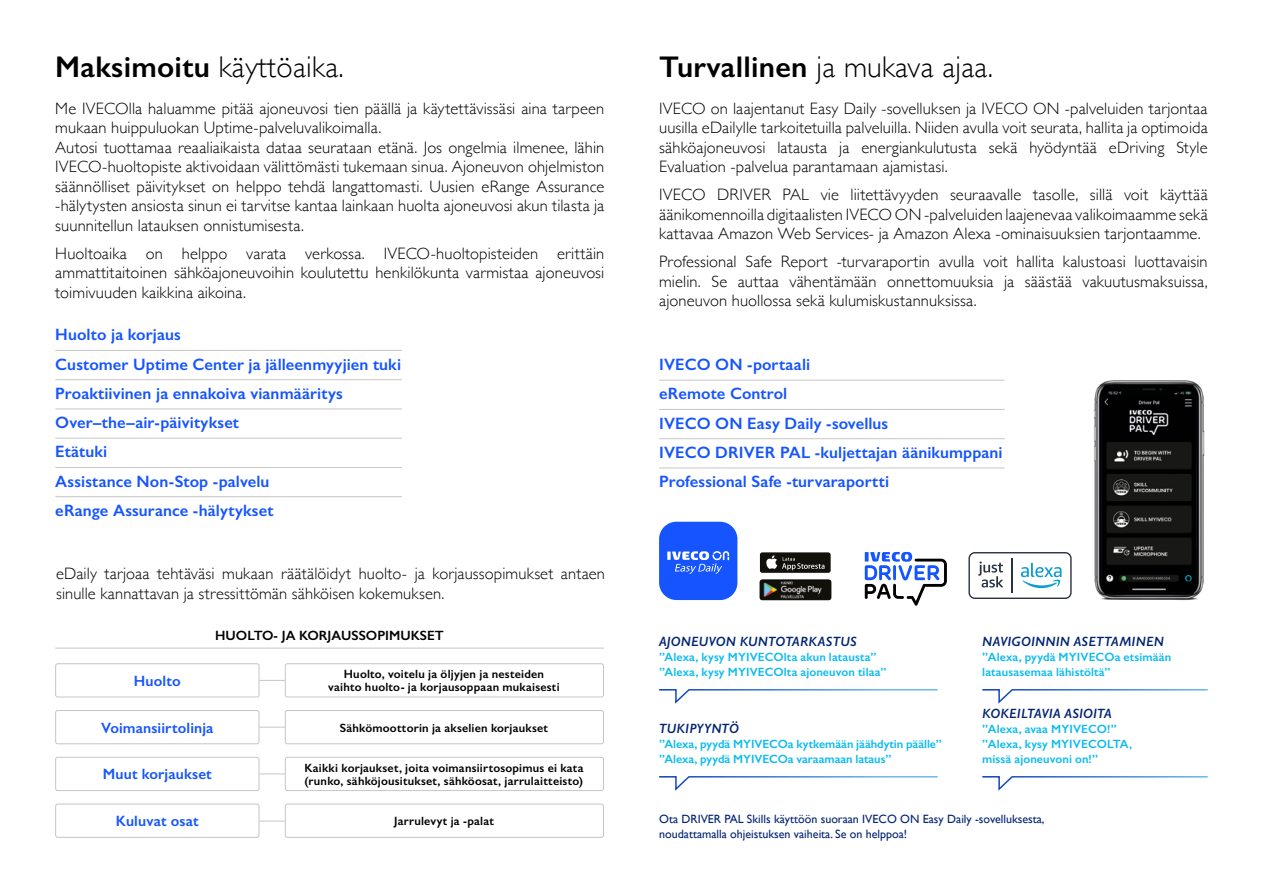
<style>
.page{position:relative;width:1263px;height:893px;background:#fff}
.page>*{position:absolute;margin:0;border:0;box-sizing:border-box;transform-origin:0 0}
.t1{font:300 30px "Gill Sans";letter-spacing:.01em;color:#000}
.t2{font:300 16.5px/19.5px "Gill Sans";letter-spacing:.01em;color:#000;text-align:justify}
.t3{font:600 16.5px/29.2px "Gill Sans";letter-spacing:.005em;color:#1554ff}
.t4{font:600 15px "Gill Sans";letter-spacing:.01em;color:#1554ff}
.t5{font:italic 600 13.5px "Gill Sans";letter-spacing:.01em;color:#002373}
.t6{font:600 13.5px "Gill Sans";color:#000}
.t7{font:600 12px/15px "Gill Sans";letter-spacing:.005em;color:#0bbbef}
.t8{font:600 12px/13.5px "Gill Sans";letter-spacing:.02em;color:#000;text-align:center}
.t9{font:12px/15px "Gill Sans";color:#002373}
.s1{font-weight:600}
</style>
<div class="page">
<hr style="left:55px;top:350px;width:347px;height:1px;background:#c6c6c6">
<hr style="left:55px;top:379px;width:347px;height:1px;background:#c6c6c6">
<hr style="left:55px;top:409px;width:347px;height:1px;background:#c6c6c6">
<hr style="left:55px;top:438px;width:347px;height:1px;background:#c6c6c6">
<hr style="left:55px;top:467px;width:347px;height:1px;background:#c6c6c6">
<hr style="left:55px;top:496px;width:347px;height:1px;background:#c6c6c6">
<hr style="left:659px;top:380px;width:346px;height:1px;background:#c6c6c6">
<hr style="left:659px;top:409px;width:346px;height:1px;background:#c6c6c6">
<hr style="left:659px;top:438px;width:346px;height:1px;background:#c6c6c6">
<hr style="left:659px;top:468px;width:346px;height:1px;background:#c6c6c6">
<svg style="left:259px;top:680px;width:26px;height:1px"></svg>
<svg style="left:259px;top:727px;width:26px;height:1px"></svg>
<svg style="left:259px;top:773px;width:26px;height:1px"></svg>
<svg style="left:259px;top:821px;width:26px;height:1px"></svg>
<div style="left:55px;top:663px;width:204px;height:34px;border:1px solid #c6c6c6;border-radius:2px"></div>
<div style="left:55px;top:710px;width:204px;height:34px;border:1px solid #c6c6c6;border-radius:2px"></div>
<div style="left:55px;top:757px;width:204px;height:34px;border:1px solid #c6c6c6;border-radius:2px"></div>
<div style="left:55px;top:804px;width:204px;height:34px;border:1px solid #c6c6c6;border-radius:2px"></div>
<div style="left:285px;top:663px;width:319px;height:34px;border:1px solid #c6c6c6;border-radius:2px"></div>
<div style="left:285px;top:710px;width:319px;height:34px;border:1px solid #c6c6c6;border-radius:2px"></div>
<div style="left:285px;top:757px;width:319px;height:34px;border:1px solid #c6c6c6;border-radius:2px"></div>
<div style="left:285px;top:804px;width:319px;height:34px;border:1px solid #c6c6c6;border-radius:2px"></div>
<hr style="left:55px;top:648px;width:549px;height:1px;background:#c6c6c6">
<div style="left:659px;top:522px;width:78px;height:78px;background:#1554ff;border-radius:17px"></div>
<svg style="left:667px;top:551px;width:62px;height:23px"></svg>
<svg style="left:865px;top:552px;width:82px;height:54px"></svg>
<svg style="left:968px;top:552px;width:104px;height:47px"></svg>
<svg style="left:659px;top:689px;width:279px;height:15px"></svg>
<svg style="left:982px;top:689px;width:226px;height:15px"></svg>
<svg style="left:659px;top:776px;width:279px;height:15px"></svg>
<svg style="left:982px;top:776px;width:226px;height:15px"></svg>
<img style="left:1093px;top:380px;width:112px;height:220px">
<img style="left:759px;top:579px;width:72px;height:21px">
<svg style="left:759px;top:552px;width:72px;height:21px;background:#3b3935"></svg>
<h1 class="t1" style="left:55px;top:44px;width:290px"><span class="s1">Maksimoitu</span> käyttöaika.</h1>
<p class="t2" style="left:55px;top:98px;width:551px;text-align:left">Me IVECOlla haluamme pitää ajoneuvosi tien päällä ja käytettävissäsi aina tarpeen mukaan huippuluokan Uptime-palveluvalikoimalla.<br>Autosi tuottamaa reaaliaikaista dataa seurataan etänä. Jos ongelmia ilmenee, lähin IVECO-huoltopiste aktivoidaan välittömästi tukemaan sinua. Ajoneuvon ohjelmiston säännölliset päivitykset on helppo tehdä langattomasti. Uusien eRange Assurance -hälytysten ansiosta sinun ei tarvitse kantaa lainkaan huolta ajoneuvosi akun tilasta ja suunnitellun latauksen onnistumisesta.</p>
<p class="t2" style="left:55px;top:243px;width:550px">Huoltoaika on helppo varata verkossa. IVECO-huoltopisteiden erittäin ammattitaitoinen sähköajoneuvoihin koulutettu henkilökunta varmistaa ajoneuvosi toimivuuden kaikkina aikoina.</p>
<p class="t3" style="left:55px;top:320px;width:347px">Huolto ja korjaus<br>Customer Uptime Center ja jälleenmyyjien tuki<br>Proaktiivinen ja ennakoiva vianmääritys<br>Over–the–air-päivitykset<br>Etätuki<br>Assistance Non-Stop -palvelu<br>eRange Assurance -hälytykset</p>
<p class="t2" style="left:56px;top:563px;width:550px">eDaily tarjoaa tehtäväsi mukaan räätälöidyt huolto- ja korjaussopimukset antaen sinulle kannattavan ja stressittömän sähköisen kokemuksen.</p>
<p class="t6" style="left:215px;top:627px;width:230px">HUOLTO- JA KORJAUSSOPIMUKSET</p>
<p class="t4" style="left:134px;top:672px;width:48px">Huolto</p>
<p class="t4" style="left:101px;top:718px;width:114px">Voimansiirtolinja</p>
<p class="t4" style="left:103px;top:765px;width:111px">Muut korjaukset</p>
<p class="t4" style="left:116px;top:812px;width:84px">Kuluvat osat</p>
<p class="t8" style="left:328px;top:667px;width:233px">Huolto, voitelu ja öljyjen ja nesteiden vaihto huolto- ja korjausoppaan mukaisesti</p>
<p class="t8" style="left:340px;top:721px;width:210px">Sähkömoottorin ja akselien korjaukset</p>
<p class="t8" style="left:304px;top:761px;width:281px;text-align:left">Kaikki korjaukset, joita voimansiirtosopimus ei kata (runko, sähköjousitukset, sähköosat, jarrulaitteisto)</p>
<p class="t8" style="left:394px;top:814px;width:101px">Jarrulevyt ja -palat</p>
<h1 class="t1" style="left:659px;top:44px;width:335px"><span class="s1">Turvallinen</span> ja mukava ajaa.</h1>
<p class="t2" style="left:659px;top:98px;width:550px">IVECO on laajentanut Easy Daily -sovelluksen ja IVECO ON -palveluiden tarjontaa uusilla eDailylle tarkoitetuilla palveluilla. Niiden avulla voit seurata, hallita ja optimoida sähköajoneuvosi latausta ja energiankulutusta sekä hyödyntää eDriving Style Evaluation -palvelua parantamaan ajamistasi.</p>
<p class="t2" style="left:659px;top:184px;width:550px">IVECO DRIVER PAL vie liitettävyyden seuraavalle tasolle, sillä voit käyttää äänikomennoilla digitaalisten IVECO ON -palveluiden laajenevaa valikoimaamme sekä kattavaa Amazon Web Services- ja Amazon Alexa -ominaisuuksien tarjontaamme.</p>
<p class="t2" style="left:659px;top:251px;width:550px">Professional Safe Report -turvaraportin avulla voit hallita kalustoasi luottavaisin mielin. Se auttaa vähentämään onnettomuuksia ja säästää vakuutusmaksuissa, ajoneuvon huollossa sekä kulumiskustannuksissa.</p>
<p class="t3" style="left:659px;top:350px;width:345px">IVECO ON -portaali<br>eRemote Control<br>IVECO ON Easy Daily -sovellus<br>IVECO DRIVER PAL -kuljettajan äänikumppani<br>Professional Safe -turvaraportti</p>
<p class="t5" style="left:659px;top:633px;width:199px">AJONEUVON KUNTOTARKASTUS</p>
<p class="t7" style="left:659px;top:649px;width:229px">”Alexa, kysy MYIVECOlta akun latausta” ”Alexa, kysy MYIVECOlta ajoneuvon tilaa”</p>
<p class="t5" style="left:659px;top:720px;width:81px">TUKIPYYNTÖ</p>
<p class="t7" style="left:659px;top:737px;width:284px">”Alexa, pyydä MYIVECOa kytkemään jäähdytin päälle” ”Alexa, pyydä MYIVECOa varaamaan lataus”</p>
<p class="t5" style="left:982px;top:633px;width:183px">NAVIGOINNIN ASETTAMINEN</p>
<p class="t7" style="left:982px;top:649px;width:190px">”Alexa, pyydä MYIVECOa etsimään latausasemaa lähistöltä”</p>
<p class="t5" style="left:982px;top:705px;width:131px">KOKEILTAVIA ASIOITA</p>
<p class="t7" style="left:982px;top:722px;width:151px">”Alexa, avaa MYIVECO!” ”Alexa, kysy MYIVECOLTA, missä ajoneuvoni on!”</p>
<p class="t9" style="left:659px;top:811px;width:387px">Ota DRIVER PAL Skills käyttöön suoraan IVECO ON Easy Daily -sovelluksesta, noudattamalla ohjeistuksen vaiheita. Se on helppoa!</p>
</div>
